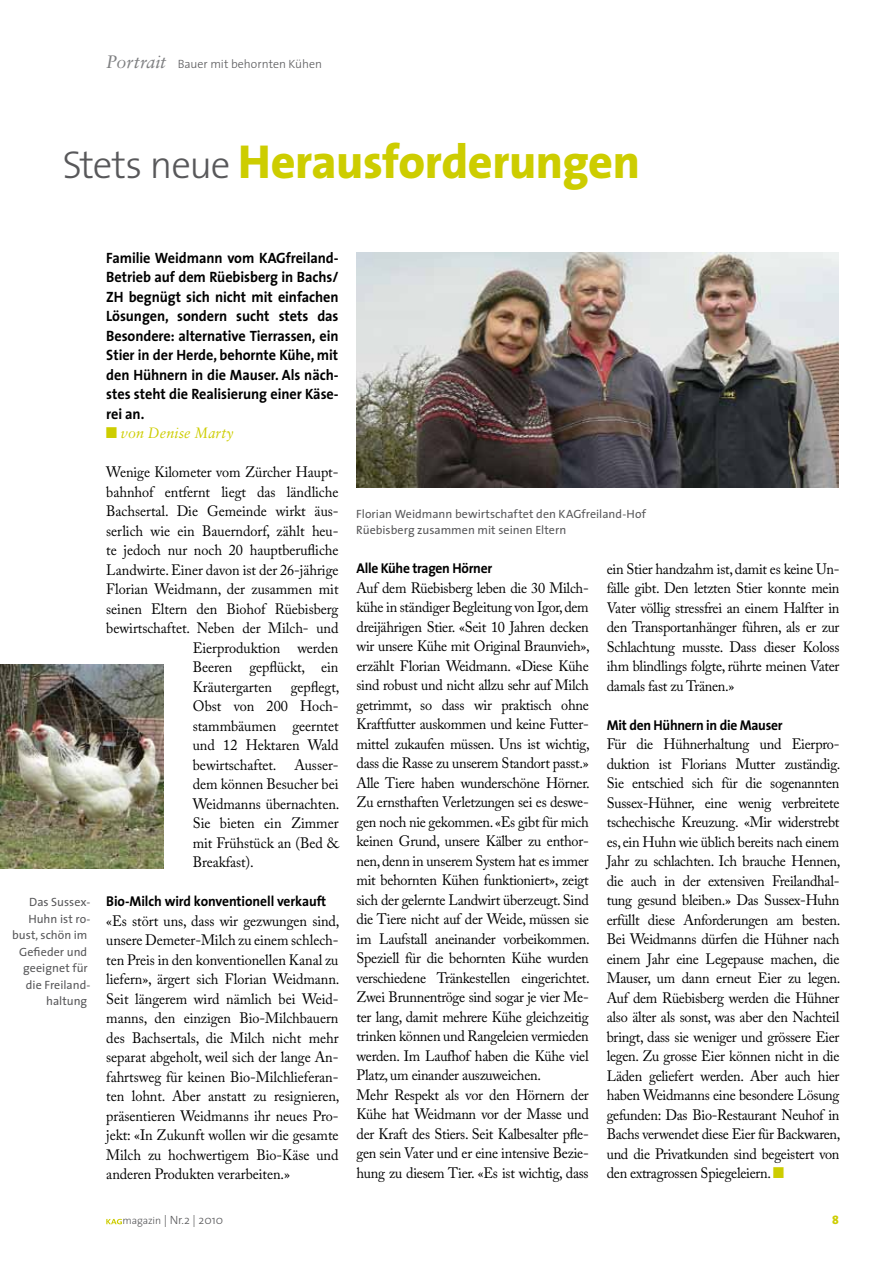
<style>
.page{position:relative;width:893px;height:1263px;background:#fff}
.page>*{position:absolute;margin:0;border:0;box-sizing:border-box;transform-origin:0 0}
.t1{font:800 48px "The Sans";letter-spacing:-.01em;color:#cdcd00}
.t2{font:15px/19.5px "Adobe Caslon Pro";letter-spacing:-.02em;color:#000;text-align:justify;scale:.95 1}
.t3{font:700 15px/19.5px "The Sans";letter-spacing:-.005em;color:#000;text-align:justify;scale:.95 1}
.t4{font:15px "Sabon Italic Os F";letter-spacing:.01em;color:#cdcd00;scale:.95 1}
.t5{font:700 14.25px "The Sans";letter-spacing:-.02em;color:#000;scale:.95 1}
.t6{font:12px/16.5px "The Sans";color:#58585a;text-align:right}
.t7{font:300 12px "The Sans";color:#58585a}
.t8{font:800 12px "The Sans";color:#cdcd00}
.s1{font-family:"Sabon Italic Os F";font-weight:400;font-size:18px;color:#7e7f81}
.s2{font-weight:300;font-size:39px;color:#58585a}
.s3{font-family:"Monotype Sorts"}
.s4{font-family:"Monotype Sorts";color:#cdcd00}
.s5{font-size:10.5px}
</style>
<div class="page">
<img style="left:357px;top:252px;width:482px;height:235px">
<img style="left:0;top:665px;width:163px;height:203px">
<svg style="left:106px;top:1219px;width:16px;height:5px"></svg>
<p class="t7" style="left:106px;top:54px;width:217px"><span class="s1">Portrait</span> Bauer mit behornten Kühen</p>
<h1 class="t1" style="left:62px;top:121px;width:579px"><span class="s2">Stets neue</span> Herausforderungen</h1>
<p class="t6" style="left:12px;top:893px;width:80px">Das Sussex-<br>Huhn ist ro&shy;bust, schön im<br>Gefieder und geeignet für die Freiland&shy;haltung</p>
<p class="t3" style="left:106px;top:248px;width:246px">Familie Weidmann vom KAGfreiland-Betrieb auf dem Rüebisberg in Bachs/ ZH begnügt sich nicht mit einfachen Lösungen, sondern sucht stets das Besondere: alternative Tierrassen, ein Stier in der Herde, behornte Kühe, mit den Hühnern in die Mauser. Als näch&shy;stes steht die Realisierung einer Käse&shy;rei an.</p>
<p class="t4" style="left:106px;top:424px;width:136px"><span class="s3">n</span> von Denise Marty</p>
<p class="t2" style="left:106px;top:462px;width:246px">Wenige Kilometer vom Zürcher Haupt-</p>
<p class="t2" style="left:106px;top:482px;width:246px">bahnhof entfernt liegt das ländliche</p>
<p class="t2" style="left:106px;top:501px;width:246px">Bachsertal. Die Gemeinde wirkt äus-</p>
<p class="t2" style="left:106px;top:521px;width:246px">serlich wie ein Bauerndorf, zählt heu-</p>
<p class="t2" style="left:106px;top:540px;width:246px">te jedoch nur noch 20 hauptberufliche</p>
<p class="t2" style="left:106px;top:560px;width:246px">Landwirte. Einer davon ist der 26-jährige</p>
<p class="t2" style="left:106px;top:579px;width:246px">Florian Weidmann, der zusammen mit</p>
<p class="t2" style="left:106px;top:599px;width:246px">seinen Eltern den Biohof Rüebisberg</p>
<p class="t2" style="left:106px;top:618px;width:246px">bewirtschaftet. Neben der Milch- und</p>
<p class="t2" style="left:193px;top:638px;width:155px">Eierproduktion werden</p>
<p class="t2" style="left:193px;top:657px;width:155px">Beeren gepflückt, ein</p>
<p class="t2" style="left:193px;top:677px;width:85px">Kräutergarten</p>
<p class="t2" style="left:193px;top:677px;width:156px;text-indent:98px">gepflegt, Obst von 200 Hoch&shy;stammbäumen geerntet und 12 Hektaren Wald bewirtschaftet. Ausser&shy;dem können Besucher bei Weidmanns übernachten.<br>Sie bieten ein Zimmer mit Frühstück an (Bed &amp; Breakfast).</p>
<p class="t5" style="left:106px;top:890px;width:233px">Bio-Milch wird konventionell verkauft</p>
<p class="t2" style="left:106px;top:911px;width:247px">«Es stört uns, dass wir gezwungen sind, unsere Demeter-Milch zu einem schlech&shy;ten Preis in den konventionellen Kanal zu liefern», ärgert sich Florian Weidmann.<br>Seit längerem wird nämlich bei Weid&shy;manns, den einzigen Bio-Milchbauern des Bachsertals, die Milch nicht mehr separat abgeholt, weil sich der lange An&shy;fahrtsweg für keinen Bio-Milchlieferan&shy;ten lohnt. Aber anstatt zu resignieren, präsentieren Weidmanns ihr neues Pro&shy;jekt: «In Zukunft wollen wir die gesamte Milch zu hochwertigem Bio-Käse und anderen Produkten verarbeiten.»</p>
<p class="t6" style="left:356px;top:505px;width:291px;text-align:left">Florian Weidmann bewirtschaftet den KAGfreiland-Hof<br>Rüebisberg zusammen mit seinen Eltern</p>
<p class="t5" style="left:357px;top:556px;width:144px">Alle Kühe tragen Hörner</p>
<p class="t2" style="left:357px;top:578px;width:247px;text-align:left">Auf dem Rüebisberg leben die 30 Milch&shy;kühe in ständiger Begleitung von Igor, dem dreijährigen Stier. «Seit 10 Jahren decken wir unsere Kühe mit Original Braunvieh», erzählt Florian Weidmann. «Diese Kühe sind robust und nicht allzu sehr auf Milch getrimmt, so dass wir praktisch ohne Kraftfutter auskommen und keine Futter&shy;mittel zukaufen müssen. Uns ist wichtig, dass die Rasse zu unserem Standort passt.» Alle Tiere haben wunderschöne Hörner.<br>Zu ernsthaften Verletzungen sei es deswe&shy;gen noch nie gekommen. «Es gibt für mich keinen Grund, unsere Kälber zu enthor&shy;nen, denn in unserem System hat es immer mit behornten Kühen funktioniert», zeigt sich der gelernte Landwirt überzeugt. Sind die Tiere nicht auf der Weide, müssen sie im Laufstall aneinander vorbeikommen.<br>Speziell für die behornten Kühe wurden verschiedene Tränkestellen eingerichtet.<br>Zwei Brunnentröge sind sogar je vier Me&shy;ter lang, damit mehrere Kühe gleichzeitig trinken können und Rangeleien vermieden werden. Im Laufhof haben die Kühe viel Platz, um einander auszuweichen.<br>Mehr Respekt als vor den Hörnern der Kühe hat Weidmann vor der Masse und der Kraft des Stiers. Seit Kalbesalter pfle&shy;gen sein Vater und er eine intensive Bezie&shy;hung zu diesem Tier. «Es ist wichtig, dass</p>
<p class="t2" style="left:607px;top:559px;width:246px">ein Stier handzahm ist, damit es keine Un&shy;fälle gibt. Den letzten Stier konnte mein Vater völlig stressfrei an einem Halfter in den Transportanhänger führen, als er zur Schlachtung musste. Dass dieser Koloss ihm blindlings folgte, rührte meinen Vater damals fast zu Tränen.»</p>
<p class="t5" style="left:607px;top:713px;width:187px">Mit den Hühnern in die Mauser</p>
<p class="t2" style="left:607px;top:734px;width:248px">Für die Hühnerhaltung und Eierpro&shy;duktion ist Florians Mutter zuständig.<br>Sie entschied sich für die sogenannten Sussex-Hühner, eine wenig verbreitete tschechische Kreuzung. «Mir widerstrebt es, ein Huhn wie üblich bereits nach einem Jahr zu schlachten. Ich brauche Hennen, die auch in der extensiven Freilandhal&shy;tung gesund bleiben.» Das Sussex-Huhn erfüllt diese Anforderungen am besten.<br>Bei Weidmanns dürfen die Hühner nach einem Jahr eine Legepause machen, die Mauser, um dann erneut Eier zu legen.<br>Auf dem Rüebisberg werden die Hühner also älter als sonst, was aber den Nachteil bringt, dass sie weniger und grössere Eier legen. Zu grosse Eier können nicht in die Läden geliefert werden. Aber auch hier haben Weidmanns eine besondere Lösung gefunden: Das Bio-Restaurant Neuhof in Bachs verwendet diese Eier für Backwaren, und die Privatkunden sind begeistert von den extragrossen Spiegeleiern. <span class="s4">n</span></p>
<p class="t7" style="left:123px;top:1210px;width:102px"><span class="s5">magazin</span> | Nr.2 | 2010</p>
<p class="t8" style="left:832px;top:1209px;width:8px">8</p>
</div>
